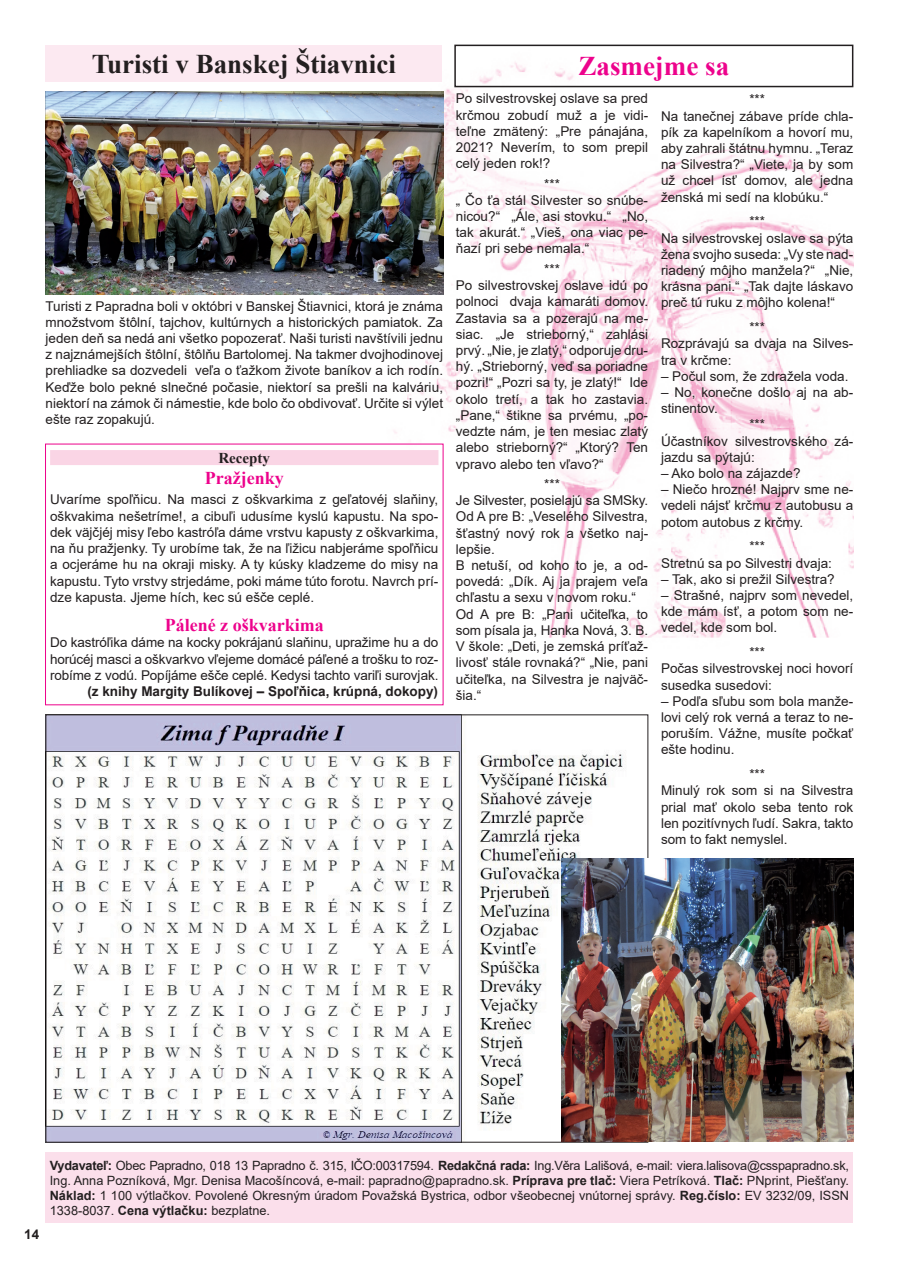
<style>
.page{position:relative;width:898px;height:1265px;background:#fff}
.page>*{position:absolute;margin:0;border:0;box-sizing:border-box;transform-origin:0 0}
.t1{font:700 27px "Times New Roman";color:#231f20}
.t2{font:700 27px "Times New Roman";color:#ed028c}
.t3{font:700 18px "Times New Roman";color:#ed028c}
.t4{font:700 15px "Times New Roman";color:#231f20}
.t5{font:13.5px/16.2px "Arial";color:#231f20}
.t6{font:700 13.5px "Arial";color:#231f20}
.t7{font:12.75px/15px "Arial";color:#231f20;text-align:justify}
.s1{font-weight:700}
</style>
<div class="page">
<img style="left:345px;top:44px;width:508px;height:625px">
<div style="left:46px;top:1152px;width:807px;height:70px;background:#fbdfeb"></div>
<img style="left:48px;top:716px;width:578px;height:424px">
<img style="left:46px;top:92px;width:397px;height:202px">
<div style="left:454px;top:45px;width:399px;height:42px;border:2px solid #231f20"></div>
<div style="left:46px;top:45px;width:396px;height:37px;background:#fce9f1"></div>
<div style="left:50px;top:450px;width:388px;height:15px;background:#fad5e5"></div>
<img style="left:561px;top:857px;width:292px;height:284px">
<h1 class="t1" style="left:92px;top:49px;width:306px">Turisti v Banskej Štiavnici</h1>
<h1 class="t2" style="left:579px;top:51px;width:152px">Zasmejme sa</h1>
<p class="t5" style="left:46px;top:298px;width:399px;text-align:justify">Turisti z Papradna boli v októbri v Banskej Štiavnici, ktorá je známa množstvom štôlní, tajchov, kultúrnych a historických pamiatok. Za jeden deň sa nedá ani všetko popozerať. Naši turisti navštívili jednu z najznámejších štôlní, štôlňu Bartolomej. Na takmer dvojhodinovej prehliadke sa dozvedeli veľa o ťažkom živote baníkov a ich rodín.<br>Keďže bolo pekné slnečné počasie, niektorí sa prešli na kalváriu, niektorí na zámok či námestie, kde bolo čo obdivovať. Určite si výlet ešte raz zopakujú.</p>
<p class="t4" style="left:218px;top:449px;width:53px">Recepty</p>
<h2 class="t3" style="left:205px;top:468px;width:80px">Pražjenky</h2>
<p class="t5" style="left:50px;top:491px;width:390px;text-align:justify">Uvaríme spoľňicu. Na masci z oškvarkima z geľatovéj slaňiny, oškvakima nešetríme!, a cibuľi udusíme kyslú kapustu. Na spo&shy;dek väjčjéj misy ľebo kastróľa dáme vrstvu kapusty z oškvarkima, na ňu pražjenky. Ty urobíme tak, že na ľižicu nabjeráme spoľňicu a ocjeráme hu na okraji misky. A ty kúsky kladzeme do misy na kapustu. Tyto vrstvy strjedáme, poki máme túto forotu. Navrch prí&shy;dze kapusta. Jjeme hích, kec sú ešče ceplé.</p>
<h2 class="t3" style="left:165px;top:615px;width:160px">Pálené z oškvarkima</h2>
<p class="t5" style="left:50px;top:634px;width:390px;text-align:justify">Do kastróľika dáme na kocky pokrájanú slaňinu, upražime hu a do horúcéj masci a oškvarkvo vľejeme domácé páľené a trošku to roz&shy;robíme z vodú. Popíjáme ešče ceplé. Kedysi tachto variľi surovjak.</p>
<p class="t6" style="left:87px;top:683px;width:352px">(z knihy Margity Bulíkovej – Spoľňica, krúpná, dokopy)</p>
<p class="t5" style="left:456px;top:90px;width:194px;text-align:justify">Po silvestrovskej oslave sa pred krčmou zobudí muž a je vidi&shy;teľne zmätený: „Pre pánajána, 2021? Neverím, to som prepil celý jeden rok!?</p>
<p class="t5" style="left:456px;top:176px;width:194px;text-indent:88px">***<br>„ Čo ťa stál Silvester so snúbe&shy;nicou?“ „Ále, asi stovku.“ „No, tak akurát.“ „Vieš, ona viac pe&shy;ňazí pri sebe nemala.“</p>
<p class="t5" style="left:456px;top:261px;width:194px;text-indent:88px">***<br>Po silvestrovskej oslave idú po polnoci dvaja kamaráti domov.<br>Zastavia sa a pozerajú na me&shy;siac. „Je strieborný,“ zahlási prvý. „Nie, je zlatý,“ odporuje dru&shy;hý. „Strieborný, veď sa poriadne pozri!“ „Pozri sa ty, je zlatý!“ Ide okolo tretí, a tak ho zastavia. „Pane,“ štikne sa prvému, „po&shy;vedzte nám, je ten mesiac zlatý alebo strieborný?“ „Ktorý? Ten vpravo alebo ten vľavo?“</p>
<p class="t5" style="left:456px;top:476px;width:194px;text-indent:88px">***<br>Je Silvester, posielajú sa SMSky.<br>Od A pre B: „Veselého Silvestra, šťastný nový rok a všetko naj&shy;lepšie.<br>B netuší, od koho to je, a od&shy;povedá: „Dík. Aj ja prajem veľa chľastu a sexu v novom roku.“<br>Od A pre B: „Pani učiteľka, to som písala ja, Hanka Nová, 3. B.<br>V škole: „Deti, je zemská príťaž&shy;livosť stále rovnaká?“ „Nie, pani učiteľka, na Silvestra je najväč&shy;šia.“</p>
<p class="t5" style="left:661px;top:92px;width:194px;text-indent:88px">***<br>Na tanečnej zábave príde chla&shy;pík za kapelníkom a hovorí mu, aby zahrali štátnu hymnu. „Teraz na Silvestra?“ „Viete, ja by som už chcel ísť domov, ale jedna ženská mi sedí na klobúku.“</p>
<p class="t5" style="left:661px;top:213px;width:194px;text-indent:88px">***<br>Na silvestrovskej oslave sa pýta žena svojho suseda: „Vy ste nad&shy;riadený môjho manžela?“ „Nie, krásna pani.“ „Tak dajte láskavo preč tú ruku z môjho kolena!“</p>
<p class="t5" style="left:661px;top:319px;width:194px;text-indent:88px">***<br>Rozprávajú sa dvaja na Silves&shy;tra v krčme:</p>
<p class="t5" style="left:661px;top:368px;width:189px">– Počul som, že zdražela voda.</p>
<p class="t5" style="left:661px;top:384px;width:194px">– No, konečne došlo aj na ab-</p>
<p class="t5" style="left:661px;top:400px;width:58px">stinentov.</p>
<p class="t5" style="left:749px;top:416px;width:17px">***</p>
<p class="t5" style="left:661px;top:433px;width:194px">Účastníkov silvestrovského zá-</p>
<p class="t5" style="left:661px;top:449px;width:95px">jazdu sa pýtajú:</p>
<p class="t5" style="left:661px;top:465px;width:141px">– Ako bolo na zájazde?</p>
<p class="t5" style="left:661px;top:481px;width:194px;text-align:justify">– Niečo hrozné! Najprv sme ne&shy;vedeli nájsť krčmu z autobusu a potom autobus z krčmy.</p>
<p class="t5" style="left:661px;top:538px;width:172px;text-indent:88px">***<br>Stretnú sa po Silvestri dvaja:</p>
<p class="t5" style="left:661px;top:571px;width:175px">– Tak, ako si prežil Silvestra?</p>
<p class="t5" style="left:661px;top:587px;width:194px;text-align:justify">– Strašné, najprv som nevedel, kde mám ísť, a potom som ne&shy;vedel, kde som bol.</p>
<p class="t5" style="left:661px;top:644px;width:194px;text-indent:88px">***<br>Počas silvestrovskej noci hovorí susedka susedovi:</p>
<p class="t5" style="left:661px;top:693px;width:194px;text-align:justify">– Podľa sľubu som bola manže&shy;lovi celý rok verná a teraz to ne&shy;poruším. Vážne, musíte počkať ešte hodinu.</p>
<p class="t5" style="left:661px;top:766px;width:194px;text-indent:88px">***<br>Minulý rok som si na Silvestra prial mať okolo seba tento rok len pozitívnych ľudí. Sakra, takto som to fakt nemyslel.</p>
<p class="t6" style="left:24px;top:1226px;width:17px">14</p>
<p class="t7" style="left:50px;top:1157px;width:801px"><span class="s1">Vydavateľ:</span> Obec Papradno, 018 13 Papradno č. 315, IČO:00317594. <span class="s1">Redakčná rada:</span> Ing.Věra Lališová, e-mail: viera.lalisova@csspapradno.sk, Ing. Anna Pozníková, Mgr. Denisa Macošíncová, e-mail: papradno@papradno.sk. <span class="s1">Príprava pre tlač:</span> Viera Petríková. <span class="s1">Tlač:</span> PNprint, Piešťany.<br><span class="s1">Náklad:</span> 1 100 výtlačkov. Povolené Okresným úradom Považská Bystrica, odbor všeobecnej vnútornej správy. <span class="s1">Reg.číslo:</span> EV 3232/09, ISSN 1338-8037. <span class="s1">Cena výtlačku:</span> bezplatne.</p>
</div>
